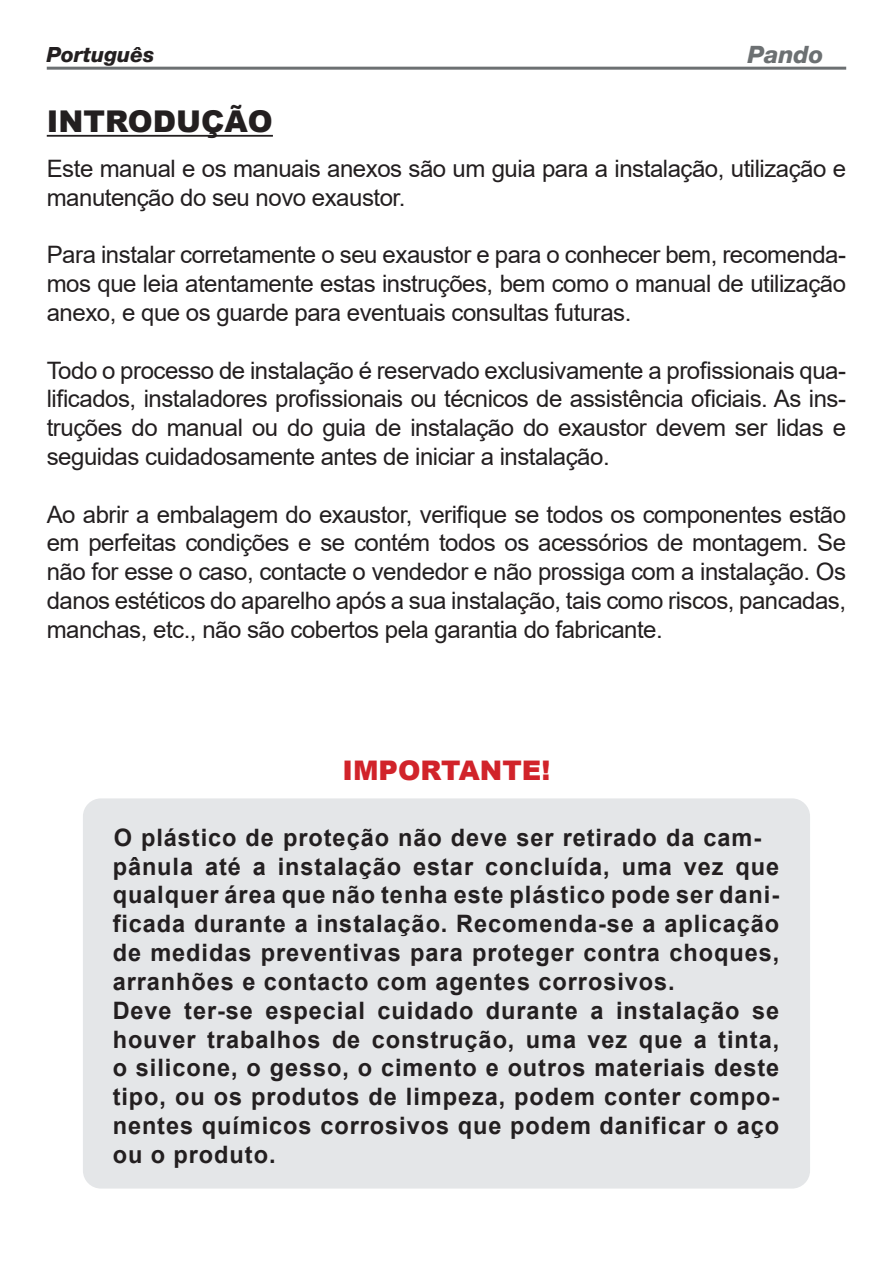
<style>
.page{position:relative;width:893px;height:1263px;background:#fff}
.page>*{position:absolute;margin:0;border:0;box-sizing:border-box;transform-origin:0 0}
.t1{font:900 30px "Arial";color:#231f20}
.t2{font:900 27px "Arial";color:#d1232a}
.t3{font:24px/28.8px "Arial";letter-spacing:-.02em;color:#231f20;text-align:justify}
.t4{font:700 24px/28.8px "Arial";letter-spacing:.04em;color:#231f20}
.t5{font:italic 800 24px "Helvetica Neue LT Std";color:#6c7072}
.t6{font:italic 800 21px "Helvetica Neue LT Std";color:#231f20}
</style>
<div class="page">
<hr style="left:47px;top:67px;width:799px;height:3px;background:#6c7072">
<hr style="left:47px;top:135px;width:226px;height:2px;background:#231f20">
<div style="left:83px;top:798px;width:727px;height:390px;background:#e4e6e8;border-radius:18px"></div>
<p class="t6" style="left:47px;top:42px;width:109px">Português</p>
<p class="t5" style="left:748px;top:40px;width:77px">Pando</p>
<p class="t1" style="left:47px;top:100px;width:228px">INTRODUÇÃO</p>
<p class="t3" style="left:47px;top:154px;width:801px">Este manual e os manuais anexos são um guia para a instalação, utilização e manutenção do seu novo exaustor.</p>
<p class="t3" style="left:47px;top:240px;width:801px">Para instalar corretamente o seu exaustor e para o conhecer bem, recomenda&shy;mos que leia atentamente estas instruções, bem como o manual de utilização anexo, e que os guarde para eventuais consultas futuras.</p>
<p class="t3" style="left:47px;top:356px;width:801px">Todo o processo de instalação é reservado exclusivamente a profissionais qua&shy;lificados, instaladores profissionais ou técnicos de assistência oficiais. As ins&shy;truções do manual ou do guia de instalação do exaustor devem ser lidas e seguidas cuidadosamente antes de iniciar a instalação.</p>
<p class="t3" style="left:47px;top:500px;width:801px">Ao abrir a embalagem do exaustor, verifique se todos os componentes estão em perfeitas condições e se contém todos os acessórios de montagem. Se não for esse o caso, contacte o vendedor e não prossiga com a instalação. Os danos estéticos do aparelho após a sua instalação, tais como riscos, pancadas, manchas, etc., não são cobertos pela garantia do fabricante.</p>
<p class="t2" style="left:343px;top:751px;width:209px">IMPORTANTE!</p>
<p class="t4" style="left:113px;top:823px;width:668px">O plástico de proteção não deve ser retirado da cam&shy;pânula até a instalação estar concluída, uma vez que qualquer área que não tenha este plástico pode ser dani&shy;ficada durante a instalação. Recomenda-se a aplicação de medidas preventivas para proteger contra choques, arranhões e contacto com agentes corrosivos.<br>Deve ter-se especial cuidado durante a instalação se houver trabalhos de construção, uma vez que a tinta, o silicone, o gesso, o cimento e outros materiais deste tipo, ou os produtos de limpeza, podem conter compo&shy;nentes químicos corrosivos que podem danificar o aço ou o produto.</p>
</div>
